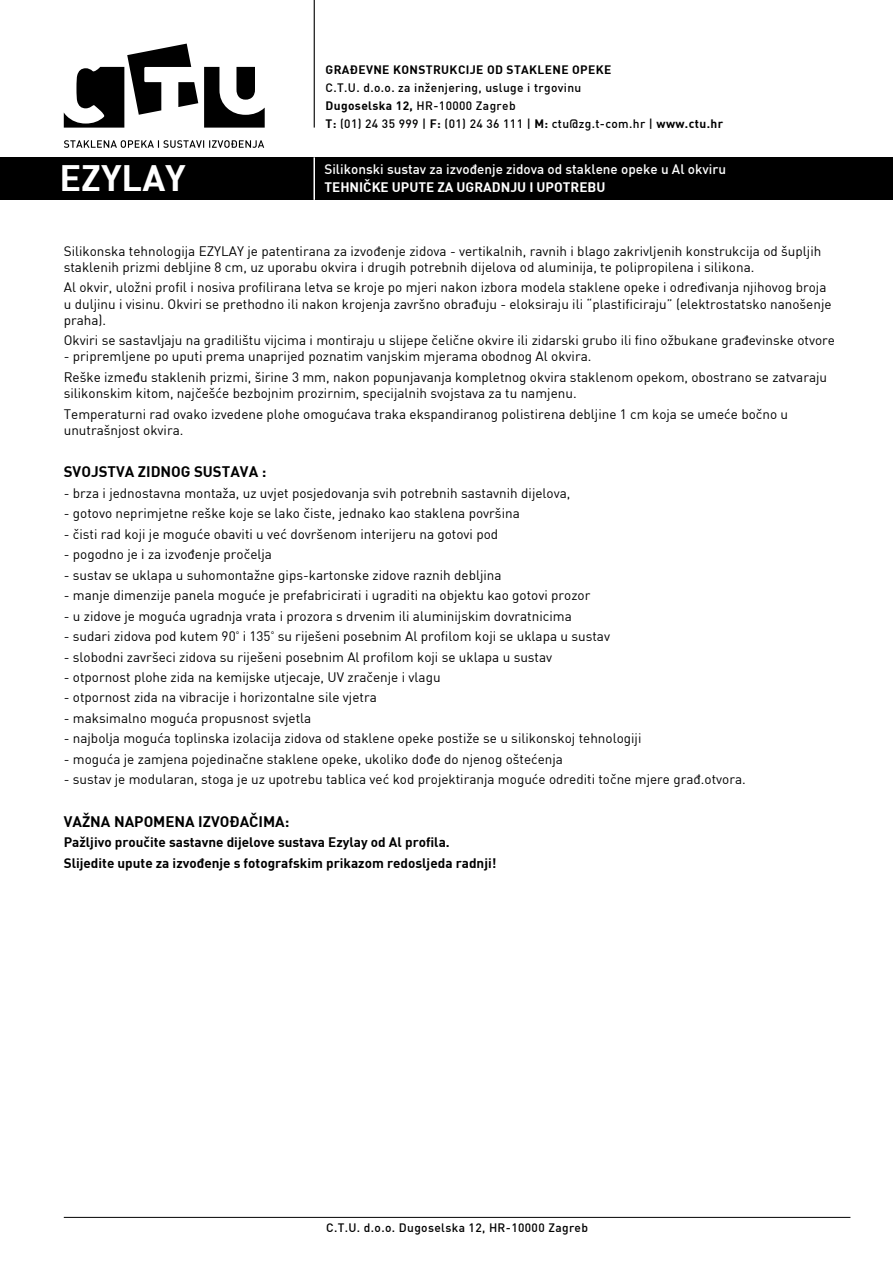
<style>
.page{position:relative;width:893px;height:1263px;background:#fff}
.page>*{position:absolute;margin:0;border:0;box-sizing:border-box;transform-origin:0 0}
.t1{font:36px "FFDIN Bold W";color:#fff}
.t2{font:15px "FFDIN Bold W";color:#000}
.t3{font:13.5px/16.2px "FFDIN Regular W";color:#000}
.t4{font:13.5px/20.4px "FFDIN Bold W";color:#000}
.t5{font:13.5px "FFDIN Medium W";color:#fff}
.t6{font:13.5px "FFDIN Bold W";color:#fff}
.t7{font:12px/18px "FFDIN Medium W";letter-spacing:.03em;color:#000}
.t8{font:12px "FFDIN Bold W";letter-spacing:.03em;color:#000}
.s1{font-family:"FFDIN Bold W"}
</style>
<div class="page">
<div style="left:0;top:157px;width:893px;height:43px;background:#000"></div>
<hr style="left:313px;top:157px;width:2px;height:43px;background:#fff">
<hr style="left:314px;top:0;width:1px;height:128px;background:#000">
<svg style="left:204px;top:67px;width:61px;height:61px"></svg>
<svg style="left:64px;top:44px;width:134px;height:84px"></svg>
<svg style="left:64px;top:140px;width:200px;height:8px"></svg>
<hr style="left:64px;top:1217px;width:786px;height:1px;background:#000">
<h1 class="t1" style="left:60px;top:154px;width:128px">EZYLAY</h1>
<p class="t8" style="left:326px;top:61px;width:287px">GRAĐEVNE KONSTRUKCIJE OD STAKLENE OPEKE</p>
<p class="t7" style="left:326px;top:78px;width:399px">C.T.U. d.o.o. za inženjering, usluge i trgovinu<br><span class="s1">Dugoselska 12,</span> HR-10000 Zagreb<br><span class="s1">T:</span> (01) 24 35 999 | <span class="s1">F:</span> (01) 24 36 111 | <span class="s1">M:</span> ctu@zg.t-com.hr | <span class="s1">www.ctu.hr</span></p>
<p class="t5" style="left:324px;top:161px;width:403px">Silikonski sustav za izvođenje zidova od staklene opeke u Al okviru</p>
<p class="t6" style="left:324px;top:178px;width:282px">TEHNIČKE UPUTE ZA UGRADNJU I UPOTREBU</p>
<p class="t3" style="left:64px;top:242px;width:759px">Silikonska tehnologija EZYLAY je patentirana za izvoðenje zidova - vertikalnih, ravnih i blago zakrivljenih konstrukcija od šupljih staklenih prizmi debljine 8 cm, uz uporabu okvira i drugih potrebnih dijelova od aluminija, te polipropilena i silikona.</p>
<p class="t3" style="left:64px;top:279px;width:769px">Al okvir, uložni profil i nosiva profilirana letva se kroje po mjeri nakon izbora modela staklene opeke i odreðivanja njihovog broja u duljinu i visinu. Okviri se prethodno ili nakon krojenja završno obraðuju - eloksiraju ili “plastificiraju” (elektrostatsko nanošenje praha).</p>
<p class="t3" style="left:64px;top:332px;width:773px">Okviri se sastavljaju na gradilištu vijcima i montiraju u slijepe èeliène okvire ili zidarski grubo ili fino ožbukane graðevinske otvore</p>
<p class="t3" style="left:64px;top:346px;width:765px;line-height:20.4px">- pripremljene po uputi prema unaprijed poznatim vanjskim mjerama obodnog Al okvira.<br>Reške izmeðu staklenih prizmi, širine 3 mm, nakon popunjavanja kompletnog okvira staklenom opekom, obostrano se zatvaraju</p>
<p class="t3" style="left:64px;top:383px;width:726px;line-height:20.4px">silikonskim kitom, najèešæe bezbojnim prozirnim, specijalnih svojstava za tu namjenu.<br>Temperaturni rad ovako izvedene plohe omoguæava traka ekspandiranog polistirena debljine 1 cm koja se umeæe boèno u</p>
<p class="t3" style="left:64px;top:421px;width:121px">unutrašnjost okvira.</p>
<p class="t2" style="left:64px;top:462px;width:19px">Svojstva</p>
<p class="t2" style="left:138px;top:462px;width:10px">zidnog</p>
<p class="t2" style="left:194px;top:462px;width:11px">sustava</p>
<p class="t2" style="left:262px;top:462px;width:6px">:</p>
<p class="t3" style="left:64px;top:485px;width:508px">- brza i jednostavna montaža, uz uvjet posjedovanja svih potrebnih sastavnih dijelova,</p>
<p class="t3" style="left:64px;top:505px;width:457px">- gotovo neprimjetne reške koje se lako èiste, jednako kao staklena površina</p>
<p class="t3" style="left:64px;top:526px;width:436px">- èisti rad koji je moguæe obaviti u veæ dovršenom interijeru na gotovi pod</p>
<p class="t3" style="left:64px;top:546px;width:210px">- pogodno je i za izvoðenje proèelja</p>
<p class="t3" style="left:64px;top:566px;width:439px">- sustav se uklapa u suhomontažne gips-kartonske zidove raznih debljina</p>
<p class="t3" style="left:64px;top:587px;width:528px">- manje dimenzije panela moguæe je prefabricirati i ugraditi na objektu kao gotovi prozor</p>
<p class="t3" style="left:64px;top:607px;width:509px">- u zidove je moguæa ugradnja vrata i prozora s drvenim ili aluminijskim dovratnicima</p>
<p class="t3" style="left:64px;top:628px;width:548px">- sudari zidova pod kutem 90<sup>°</sup> i 135<sup>°</sup> su riješeni posebnim Al profilom koji se uklapa u sustav</p>
<p class="t3" style="left:64px;top:648px;width:490px">- slobodni završeci zidova su riješeni posebnim Al profilom koji se uklapa u sustav</p>
<p class="t3" style="left:64px;top:669px;width:378px">- otpornost plohe zida na kemijske utjecaje, UV zraèenje i vlagu</p>
<p class="t3" style="left:64px;top:689px;width:315px">- otpornost zida na vibracije i horizontalne sile vjetra</p>
<p class="t3" style="left:64px;top:710px;width:249px">- maksimalno moguæa propusnost svjetla</p>
<p class="t3" style="left:64px;top:730px;width:579px">- najbolja moguæa toplinska izolacija zidova od staklene opeke postiže se u silikonskoj tehnologiji</p>
<p class="t3" style="left:64px;top:750px;width:501px">- moguća je zamjena pojedinačne staklene opeke, ukoliko dođe do njenog oštećenja</p>
<p class="t3" style="left:64px;top:771px;width:683px">- sustav je modularan, stoga je uz upotrebu tablica veæ kod projektiranja moguæe odrediti toène mjere grað.otvora.</p>
<p class="t2" style="left:64px;top:812px;width:227px">VAŽNA NAPOMENA IZVOÐAČIMA:</p>
<p class="t4" style="left:64px;top:832px;width:434px">Pažljivo prouèite sastavne dijelove sustava Ezylay od Al profila.<br>Slijedite upute za izvoðenje s fotografskim prikazom redosljeda radnji!</p>
<p class="t7" style="left:326px;top:1218px;width:263px">C.T.U. d.o.o. Dugoselska 12, HR-10000 Zagreb</p>
</div>
